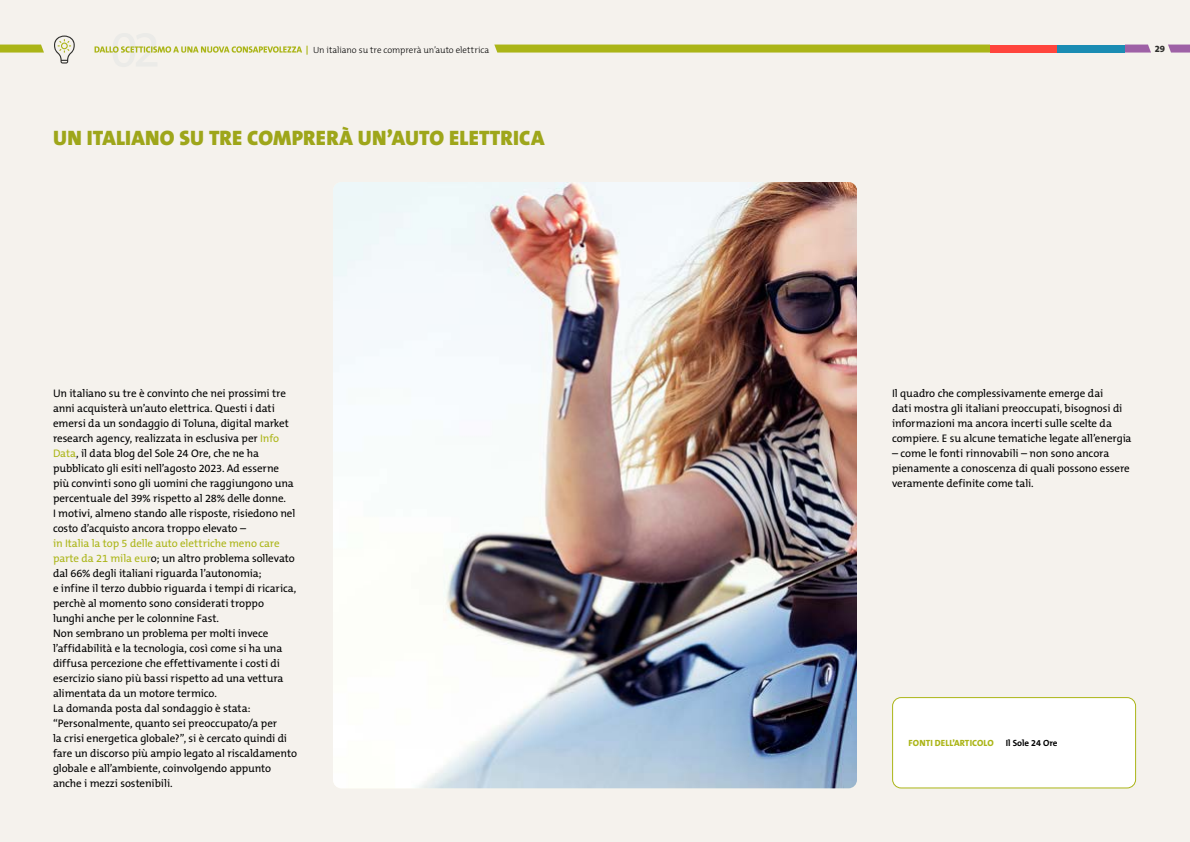
<style>
.page{position:relative;width:1190px;height:842px;background:#f5f2ed}
.page>*{position:absolute;margin:0;border:0;box-sizing:border-box;transform-origin:0 0}
.t1{font:900 21px "The Mix B W9";letter-spacing:.015em;color:#9ea61a}
.text{font:11px/15px "The Mix B W5 Plain";letter-spacing:-.01em;color:#000}
.t2{font:800 9.5px "The Mix B W8";color:#2e2e2b}
.t3{font:300 9px "The Mix B W3";letter-spacing:-.005em;color:#000}
.t4{font:800 9px "The Mix B W8";letter-spacing:.015em;color:#abb517}
.t5{font:700 9px "The Mix B W7";color:#000}
.s1{color:#abb517}
</style>
<div class="page">
<img style="left:333px;top:182px;width:524px;height:606px">
<div style="left:893px;top:698px;width:243px;height:90px;background:#fff;border-radius:9px"></div>
<div style="left:892px;top:697px;width:244px;height:91px;border:1px solid #abb517;border-radius:9px"></div>
<svg style="left:1125px;top:45px;width:26px;height:8px"></svg>
<svg style="left:1168px;top:45px;width:22px;height:8px"></svg>
<svg style="left:95px;top:45px;width:213px;height:10px"></svg>
<svg style="left:494px;top:45px;width:496px;height:8px"></svg>
<svg style="left:0;top:45px;width:44px;height:8px"></svg>
<div style="left:990px;top:45px;width:67px;height:8px;background:#ff453d"></div>
<div style="left:1057px;top:45px;width:68px;height:8px;background:#1a8cb3"></div>
<svg style="left:54px;top:36px;width:21px;height:28px"></svg>
<p class="t3" style="left:313px;top:44px;width:178px">Un italiano su tre comprerà un’auto elettrica</p>
<p class="t1" style="left:53px;top:124px;width:493px">UN ITALIANO SU TRE COMPRERÀ UN’AUTO ELETTRICA</p>
<p class="text" style="left:53px;top:386px;width:235px">Un italiano su tre è convinto che nei prossimi tre anni acquisterà un’auto elettrica. Questi i dati</p>
<p class="text" style="left:53px;top:416px;width:242px">emersi da un sondaggio di Toluna, digital market research agency, realizzata in esclusiva per <span class="s1">Info Data</span>, il data blog del Sole 24 Ore, che ne ha pubblicato gli esiti nell’agosto 2023. Ad esserne più convinti sono gli uomini che raggiungono una percentuale del 39% rispetto al 28% delle donne.</p>
<p class="text" style="left:53px;top:506px;width:244px">I motivi, almeno stando alle risposte, risiedono nel costo d’acquisto ancora troppo elevato –</p>
<p class="text" style="left:53px;top:536px;width:243px"><span class="s1">in Italia la top 5 delle auto elettriche meno care parte da 21 mila eur</span>o; un altro problema sollevato dal 66% degli italiani riguarda l’autonomia;</p>
<p class="text" style="left:53px;top:581px;width:245px">e infine il terzo dubbio riguarda i tempi di ricarica, perchè al momento sono considerati troppo lunghi anche per le colonnine Fast.</p>
<p class="text" style="left:53px;top:626px;width:232px">Non sembrano un problema per molti invece l’affidabilità e la tecnologia, così come si ha una diffusa percezione che effettivamente i costi di esercizio siano più bassi rispetto ad una vettura alimentata da un motore termico.</p>
<p class="text" style="left:53px;top:701px;width:245px">La domanda posta dal sondaggio è stata: “Personalmente, quanto sei preoccupato/a per<br>la crisi energetica globale?”, si è cercato quindi di fare un discorso più ampio legato al riscaldamento globale e all’ambiente, coinvolgendo appunto anche i mezzi sostenibili.</p>
<p class="t2" style="left:1155px;top:43px;width:12px">29</p>
<p class="text" style="left:892px;top:386px;width:241px">Il quadro che complessivamente emerge dai<br>dati mostra gli italiani preoccupati, bisognosi di informazioni ma ancora incerti sulle scelte da compiere. E su alcune tematiche legate all’energia</p>
<p class="text" style="left:892px;top:446px;width:239px">– come le fonti rinnovabili – non sono ancora pienamente a conoscenza di quali possono essere veramente definite come tali.</p>
<p class="t4" style="left:909px;top:737px;width:87px">FONTI DELL’ARTICOLO</p>
<p class="t5" style="left:1006px;top:737px;width:53px">Il Sole 24 Ore</p>
</div>
